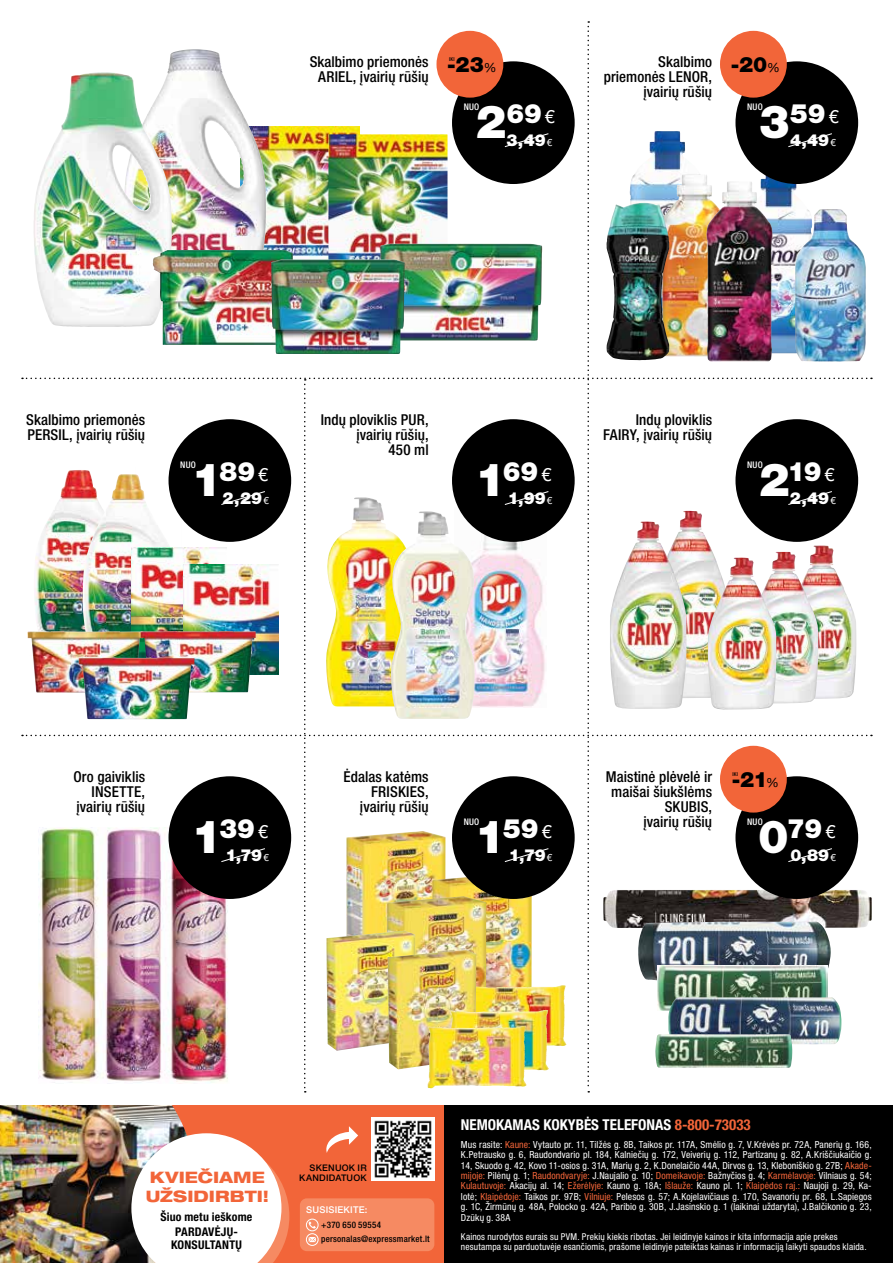
<style>
.page{position:relative;width:893px;height:1263px;background:#fff}
.page>*{position:absolute;margin:0;border:0;box-sizing:border-box;transform-origin:0 0}
.t1{font:900 26.7px "Helvetica Neue LT Pro";letter-spacing:-.005em;color:#fff}
.t2{font:900 21.15px "Helvetica Neue LT Pro";color:#000}
.t3{font:900 16.5px "Helvetica Neue LT Pro";color:#fff}
.t4{font:800 expanded 15.75px/19px "Helvetica Neue LT Pro";letter-spacing:.005em;color:#f26539}
.t5{font:500 condensed 15px/15px "Helvetica Neue LT Pro";letter-spacing:.005em;color:#000;text-align:right}
.t6{font:700 condensed 15px "Helvetica Neue LT Pro";color:#fff}
.t7{font:700 condensed 12px/12.8px "Helvetica Neue LT Pro";letter-spacing:.02em;color:#000;text-align:center}
.t8{font:700 condensed 11.85px "Helvetica Neue LT Pro";letter-spacing:.015em;color:#000}
.t9{font:condensed 9.75px/10.4px "Helvetica Neue LT Pro";letter-spacing:.015em;color:#fff;text-align:justify}
.t10{font:condensed 9.45px/10.5px "Helvetica Neue LT Pro";letter-spacing:.015em;color:#fff}
.t11{font:500 9.3px "Helvetica Neue LT Pro";letter-spacing:.025em;color:#fff}
.t12{font:500 9.15px/10.1px "Helvetica Neue LT Pro";letter-spacing:.025em;color:#000;text-align:right}
.t13{font:500 condensed 9.15px "Helvetica Neue LT Pro";letter-spacing:.025em;color:#fff}
.t14{font:500 condensed 9px/13.8px "Helvetica Neue LT Pro";letter-spacing:.025em;color:#000}
.t15{font:500 condensed 5.25px "Helvetica Neue LT Pro";letter-spacing:.035em;color:#000}
.s1{font-weight:400;font-size:12.75px}
.s2{font-size:45.75px}
.s3{font-weight:400;font-size:18px}
.s4{font-weight:400;font-size:9.9px}
.s5{color:#f26539}
</style>
<div class="page">
<div style="left:429px;top:1104px;width:464px;height:159px;background:#000"></div>
<div style="left:0;top:1104px;width:444px;height:159px;background:#f26539"></div>
<img style="left:0;top:1104px;width:191px;height:159px">
<svg style="left:131px;top:1133px;width:158px;height:130px;background:#f3e2dd"></svg>
<img style="left:372px;top:1118px;width:62px;height:62px">
<svg style="left:326px;top:1126px;width:32px;height:27px"></svg>
<div style="left:300px;top:1198px;width:134px;height:53px;background:#f68a62;border-radius:7px"></div>
<div style="left:306px;top:1233px;width:12px;height:13px;border:1px solid #fff;border-radius:50%"></div>
<svg style="left:309px;top:1237px;width:7px;height:5px"></svg>
<div style="left:306px;top:1219px;width:12px;height:12px;border:1px solid #fff;border-radius:50%"></div>
<svg style="left:309px;top:1221px;width:7px;height:7px"></svg>
<img style="left:22px;top:21px;width:850px;height:1071px">
<h3 class="t5" style="left:310px;top:54px;width:120px;text-align:center">Skalbimo priemonės<br>ARIEL, įvairių rūšių</h3>
<h2 class="t2" style="left:447px;top:51px;width:51px">-23<span class="s1">%</span></h2>
<p class="t15" style="left:449px;top:56px;width:7px">IKI</p>
<p class="t13" style="left:464px;top:101px;width:17px">NUO</p>
<h1 class="t1" style="left:476px;top:97px;width:81px"><span class="s2">2</span>69 <span class="s3">€</span></h1>
<h3 class="t3" style="left:507px;top:131px;width:47px">3,49<span class="s4">€</span></h3>
<h3 class="t5" style="left:604px;top:54px;width:110px">Skalbimo priemonės LENOR, įvairių rūšių</h3>
<h2 class="t2" style="left:731px;top:51px;width:51px">-20<span class="s1">%</span></h2>
<h1 class="t1" style="left:759px;top:97px;width:81px"><span class="s2">3</span>59 <span class="s3">€</span></h1>
<h3 class="t3" style="left:790px;top:131px;width:47px">4,49<span class="s4">€</span></h3>
<p class="t13" style="left:747px;top:101px;width:17px">NUO</p>
<h3 class="t5" style="left:26px;top:412px;width:120px;text-align:left">Skalbimo priemonės<br>PERSIL, įvairių rūšių</h3>
<p class="t13" style="left:180px;top:459px;width:17px">NUO</p>
<h1 class="t1" style="left:191px;top:455px;width:78px"><span class="s2">1</span>89<span class="s3">€</span></h1>
<h3 class="t3" style="left:223px;top:488px;width:48px">2,29<span class="s4">€</span></h3>
<h3 class="t5" style="left:321px;top:412px;width:110px">Indų ploviklis PUR, įvairių rūšių,<br>450 ml</h3>
<h1 class="t1" style="left:475px;top:455px;width:78px"><span class="s2">1</span>69<span class="s3">€</span></h1>
<h3 class="t3" style="left:508px;top:488px;width:46px">1,99<span class="s4">€</span></h3>
<h3 class="t5" style="left:603px;top:412px;width:111px">Indų ploviklis<br>FAIRY, įvairių rūšių</h3>
<p class="t13" style="left:747px;top:459px;width:17px">NUO</p>
<h1 class="t1" style="left:759px;top:455px;width:77px"><span class="s2">2</span>19 <span class="s3">€</span></h1>
<h3 class="t3" style="left:790px;top:488px;width:47px">2,49<span class="s4">€</span></h3>
<h3 class="t5" style="left:74px;top:769px;width:73px">Oro gaiviklis<br>INSETTE, įvairių rūšių</h3>
<h1 class="t1" style="left:192px;top:812px;width:78px"><span class="s2">1</span>39<span class="s3">€</span></h1>
<h3 class="t3" style="left:225px;top:846px;width:45px">1,79<span class="s4">€</span></h3>
<h3 class="t5" style="left:344px;top:769px;width:87px">Ėdalas katėms<br>FRISKIES, įvairių rūšių</h3>
<p class="t13" style="left:464px;top:816px;width:17px">NUO</p>
<h1 class="t1" style="left:475px;top:812px;width:78px"><span class="s2">1</span>59<span class="s3">€</span></h1>
<h3 class="t3" style="left:509px;top:846px;width:45px">1,79<span class="s4">€</span></h3>
<h3 class="t5" style="left:606px;top:769px;width:108px">Maistinė plėvelė ir maišai šiukšlėms<br>SKUBIS,<br>įvairių rūšių</h3>
<h2 class="t2" style="left:732px;top:766px;width:49px">-21<span class="s1">%</span></h2>
<p class="t15" style="left:733px;top:771px;width:7px">IKI</p>
<p class="t13" style="left:747px;top:816px;width:17px">NUO</p>
<h1 class="t1" style="left:758px;top:812px;width:79px"><span class="s2">0</span>79 <span class="s3">€</span></h1>
<h3 class="t3" style="left:790px;top:846px;width:47px">0,89<span class="s4">€</span></h3>
<h3 class="t4" style="left:146px;top:1167px;width:125px">KVIEČIAME<br>UŽSIDIRBTI!</h3>
<p class="t8" style="left:160px;top:1209px;width:93px">Šiuo metu ieškome</p>
<p class="t7" style="left:171px;top:1225px;width:72px">PARDAVĖJŲ-<br>KONSULTANTŲ</p>
<p class="t12" style="left:299px;top:1162px;width:69px">SKENUOK IR<br>KANDIDATUOK</p>
<p class="t11" style="left:306px;top:1204px;width:63px">SUSISIEKITE:</p>
<p class="t14" style="left:321px;top:1218px;width:110px">+370 650 59554 personalas@expressmarket.lt</p>
<h3 class="t6" style="left:461px;top:1116px;width:291px">NEMOKAMAS KOKYBĖS TELEFONAS <span class="s5">8-800-73033</span></h3>
<p class="t9" style="left:461px;top:1139px;width:412px">Mus rasite: <span class="s5">Kaune:</span> Vytauto pr. 11, Tilžės g. 8B, Taikos pr. 117A, Smėlio g. 7, V.Krėvės pr. 72A, Panerių g. 166, K.Petrausko g. 6, Raudondvario pl. 184, Kalniečių g. 172, Veiverių g. 112, Partizanų g. 82, A.Kriščiukaičio g.<br>14, Skuodo g. 42, Kovo 11-osios g. 31A, Marių g. 2, K.Donelaičio 44A, Dirvos g. 13, Kleboniškio g. 27B; <span class="s5">Akade&shy;mijoje:</span> Pilėnų g. 1; <span class="s5">Raudondvaryje:</span> J.Naujalio g. 10; <span class="s5">Domeikavoje:</span> Bažnyčios g. 4; <span class="s5">Karmėlavoje:</span> Vilniaus g. 54; <span class="s5">Kulautuvoje:</span> Akacijų al. 14; <span class="s5">Ežerėlyje:</span> Kauno g. 18A; <span class="s5">Išlauže:</span> Kauno pl. 1; <span class="s5">Klaipėdos raj.:</span> Naujoji g. 29, Ka&shy;lotė; <span class="s5">Klaipėdoje:</span> Taikos pr. 97B; <span class="s5">Vilniuje:</span> Pelesos g. 57; A.Kojelavičiaus g. 170, Savanorių pr. 68, L.Sapiegos g. 1C, Žirmūnų g. 48A, Polocko g. 42A, Paribio g. 30B, J.Jasinskio g. 1 (laikinai uždaryta), J.Balčikonio g. 23, Dzūkų g. 38A</p>
<p class="t10" style="left:461px;top:1231px;width:407px">Kainos nurodytos eurais su PVM. Prekių kiekis ribotas. Jei leidinyje kainos ir kita informacija apie prekes nesutampa su parduotuvėje esančiomis, prašome leidinyje pateiktas kainas ir informaciją laikyti spaudos klaida.</p>
</div>
